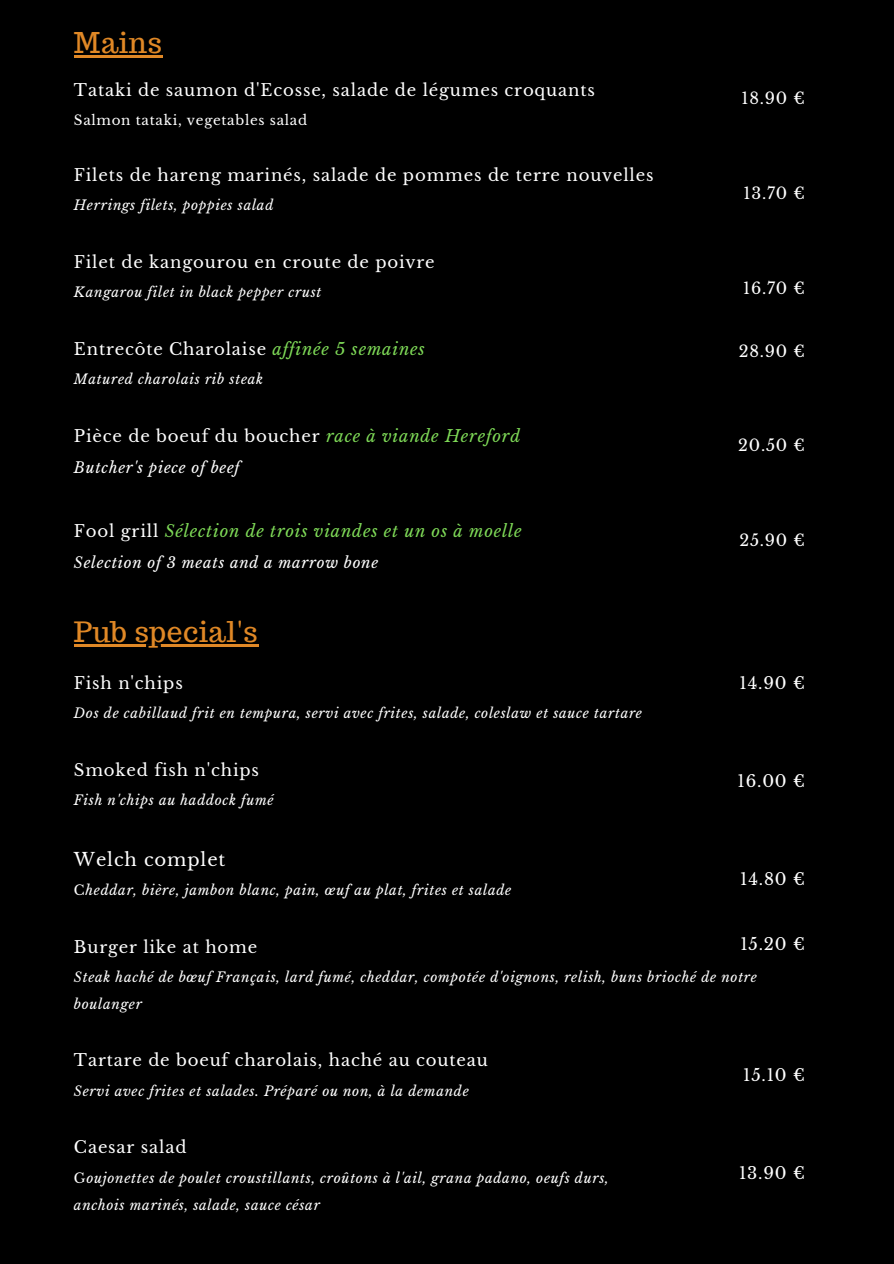
<style>
.page{position:relative;width:894px;height:1264px;background:#fff}
.page>*{position:absolute;margin:0;border:0;box-sizing:border-box;transform-origin:0 0}
.t1{font:28.05px "Trocchi";letter-spacing:.02em;color:#e08826}
.t2{font:18px "Libre Baskerville";letter-spacing:.05em;color:#fff}
.t3{font:16.5px "Libre Baskerville";letter-spacing:.05em;color:#fff}
.t4{font:italic 16.5px "Libre Baskerville";letter-spacing:.05em;color:#7ed957}
.t5{font:15.9px "Libre Baskerville";letter-spacing:.05em;color:#fff}
.t6{font:italic 15px "Libre Baskerville";letter-spacing:.05em;color:#fff}
.t7{font:italic 13.5px/27px "Libre Baskerville";letter-spacing:.05em;color:#fff}
.t8{font:13.5px "Libre Baskerville";letter-spacing:.05em;color:#fff}
.s1{font-style:italic;color:#7ed957}
.s2{font-style:normal;color:#fff}
.s3{font-style:normal}
</style>
<div class="page">
<div style="left:0;top:0;width:893px;height:1263px;background:#000"></div>
<hr style="left:74px;top:644px;width:184px;height:3px;background:#e08826">
<hr style="left:74px;top:56px;width:88px;height:2px;background:#e08826">
<p class="t1" style="left:74px;top:25px;width:89px">Mains</p>
<p class="t3" style="left:74px;top:80px;width:522px">Tataki de saumon d'Ecosse, salade de légumes croquants</p>
<p class="t8" style="left:74px;top:112px;width:235px">Salmon tataki, vegetables salad</p>
<p class="t3" style="left:74px;top:164px;width:581px">Filets de hareng marinés, salade de pommes de terre nouvelles</p>
<p class="t7" style="left:74px;top:191px;width:201px">Herrings filets, poppies salad</p>
<p class="t3" style="left:74px;top:252px;width:362px">Filet de kangourou en croute de poivre</p>
<p class="t7" style="left:74px;top:278px;width:249px">Kangarou filet in black pepper crust</p>
<p class="t3" style="left:74px;top:339px;width:352px">Entrecôte Charolaise <span class="s1">affinée 5 semaines</span></p>
<p class="t7" style="left:74px;top:365px;width:191px">Matured charolais rib steak</p>
<p class="t3" style="left:74px;top:426px;width:447px">Pièce de boeuf du boucher <span class="s1">race à viande Hereford</span></p>
<p class="t6" style="left:74px;top:458px;width:167px">Butcher's piece of beef</p>
<p class="t4" style="left:74px;top:521px;width:449px"><span class="s2">Fool grill</span> Sélection de trois viandes et un os à moelle</p>
<p class="t6" style="left:74px;top:553px;width:306px">Selection of 3 meats and a marrow bone</p>
<p class="t1" style="left:74px;top:614px;width:185px">Pub special's</p>
<p class="t3" style="left:74px;top:673px;width:110px">Fish n'chips</p>
<p class="t7" style="left:74px;top:700px;width:569px">Dos de cabillaud frit en tempura, servi avec frites, salade, coleslaw et sauce tartare</p>
<p class="t3" style="left:74px;top:759px;width:186px">Smoked fish n'chips</p>
<p class="t7" style="left:74px;top:787px;width:201px">Fish n'chips au haddock fumé</p>
<p class="t2" style="left:74px;top:848px;width:153px">Welch complet</p>
<p class="t7" style="left:74px;top:877px;width:439px"><span class="s3">C</span>heddar, bière, jambon blanc, pain, œuf au plat, frites et salade</p>
<p class="t5" style="left:741px;top:89px;width:65px">18.90 €</p>
<p class="t5" style="left:743px;top:184px;width:63px">13.70 €</p>
<p class="t5" style="left:743px;top:278px;width:63px">16.70 €</p>
<p class="t5" style="left:738px;top:341px;width:68px">28.90 €</p>
<p class="t5" style="left:738px;top:436px;width:68px">20.50 €</p>
<p class="t5" style="left:739px;top:530px;width:67px">25.90 €</p>
<p class="t3" style="left:739px;top:673px;width:67px">14.90 €</p>
<p class="t3" style="left:737px;top:771px;width:69px">16.00 €</p>
<p class="t3" style="left:740px;top:869px;width:66px">14.80 €</p>
<p class="t3" style="left:740px;top:934px;width:66px">15.20 €</p>
<p class="t3" style="left:74px;top:936px;width:185px">Burger like at home</p>
<p class="t7" style="left:74px;top:963px;width:684px">Steak haché de bœuf Français, lard fumé, cheddar, compotée d'oignons, relish, buns brioché de notre boulanger</p>
<p class="t3" style="left:74px;top:1050px;width:415px">Tartare de boeuf charolais, haché au couteau</p>
<p class="t7" style="left:74px;top:1077px;width:396px">Servi avec frites et salades. Préparé ou non, à la demande</p>
<p class="t3" style="left:74px;top:1137px;width:114px">Caesar salad</p>
<p class="t7" style="left:74px;top:1164px;width:536px"><span class="s3">G</span>oujonettes de poulet croustillants, croûtons à l'ail, grana padano, oeufs durs,</p>
<p class="t7" style="left:74px;top:1191px;width:247px">anchois marinés, salade, sauce césar</p>
<p class="t3" style="left:743px;top:1065px;width:63px">15.10 €</p>
<p class="t3" style="left:738px;top:1163px;width:67px">13.90 €</p>
</div>
